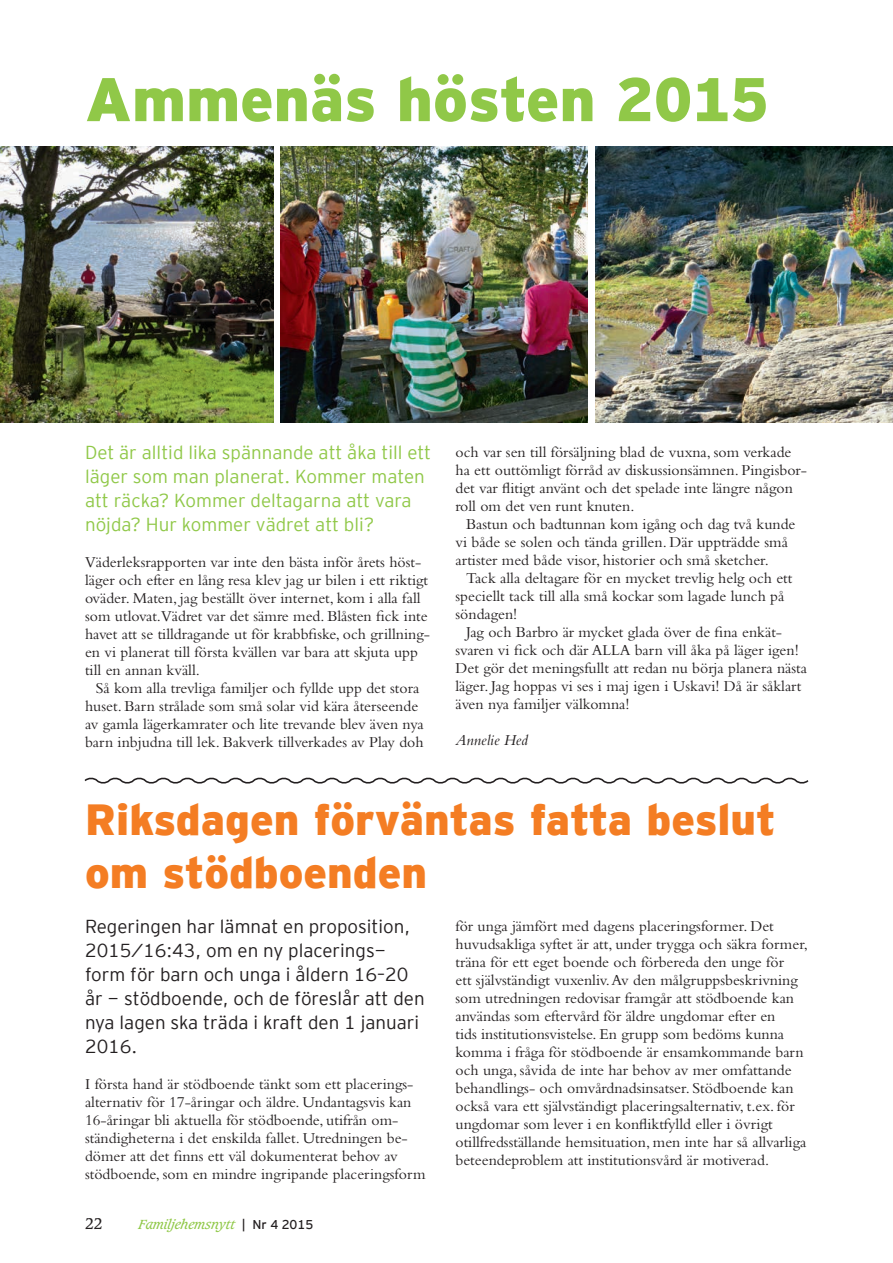
<style>
.page{position:relative;width:893px;height:1263px;background:#fff}
.page>*{position:absolute;margin:0;border:0;box-sizing:border-box;transform-origin:0 0}
.t1{font:900 61.5px "Interstate Mono";color:#90c848}
.t2{font:900 43.5px/52.2px "Interstate Mono";color:#f47d23}
.t3{font:18.75px/24px "Interstate Mono Lgt";color:#231f20}
.t4{font:18.75px/24px "Interstate Mono Lgt";color:#90c848}
.t5{font:15.75px/18px "Bembo";color:#231f20}
.t6{font:italic 15.75px "Bembo";color:#231f20}
.t7{font:15px "Caxton";color:#231f20}
.t8{font:italic 12.75px "Caxton";color:#90c848}
.s1{font-family:"Interstate Mono";font-style:normal;color:#231f20}
</style>
<div class="page">
<img style="left:595px;top:147px;width:298px;height:276px">
<img style="left:0;top:147px;width:273px;height:276px">
<img style="left:281px;top:147px;width:307px;height:276px">
<svg style="left:84px;top:777px;width:725px;height:7px"></svg>
<h1 class="t1" style="left:85px;top:64px;width:685px">Ammenäs hösten 2015</h1>
<p class="t4" style="left:85px;top:440px;width:347px">Det är alltid lika spännande att åka till ett läger som man planerat. Kommer maten att räcka? Kommer deltagarna att vara nöjda? Hur kommer vädret att bli?</p>
<p class="t5" style="left:85px;top:552px;width:346px">Väderleksrapporten var inte den bästa inför årets höst&shy;läger och efter en lång resa klev jag ur bilen i ett riktigt oväder. Maten, jag beställt över internet, kom i alla fall som utlovat.Vädret var det sämre med. Blåsten fick inte havet att se tilldragande ut för krabbfiske, och grillning&shy;en vi planerat till första kvällen var bara att skjuta upp till en annan kväll.</p>
<p class="t5" style="left:85px;top:678px;width:340px;text-align:center">Så kom alla trevliga familjer och fyllde upp det stora huset. Barn strålade som små solar vid kära återseende av gamla lägerkamrater och lite trevande blev även nya barn inbjudna till lek. Bakverk tillverkades av Play doh</p>
<p class="t5" style="left:455px;top:443px;width:353px">och var sen till försäljning blad de vuxna, som verkade ha ett outtömligt förråd av diskussionsämnen. Pingisbor&shy;det var flitigt använt och det spelade inte längre någon roll om det ven runt knuten.</p>
<p class="t5" style="left:455px;top:515px;width:341px;text-indent:11px">Bastun och badtunnan kom igång och dag två kunde vi både se solen och tända grillen. Där uppträdde små artister med både visor, historier och små sketcher.</p>
<p class="t5" style="left:455px;top:569px;width:338px;text-indent:11px">Tack alla deltagare för en mycket trevlig helg och ett speciellt tack till alla små kockar som lagade lunch på söndagen!</p>
<p class="t5" style="left:455px;top:623px;width:353px;text-indent:11px">Jag och Barbro är mycket glada över de fina enkät&shy;svaren vi fick och där ALLA barn vill åka på läger igen!<br>Det gör det meningsfullt att redan nu börja planera nästa läger. Jag hoppas vi ses i maj igen i Uskavi! Då är såklart även nya familjer välkomna!</p>
<p class="t6" style="left:455px;top:731px;width:74px">Annelie Hed</p>
<h2 class="t2" style="left:85px;top:793px;width:692px">Riksdagen förväntas fatta beslut om stödboenden</h2>
<p class="t3" style="left:85px;top:914px;width:341px">Regeringen har lämnat en proposition,<br>2015/16:43, om en ny placerings&shy;form för barn och unga i åldern 16–20 år - stödboende, och de föreslår att den nya lagen ska träda i kraft den 1 januari<br>2016.</p>
<p class="t5" style="left:85px;top:1075px;width:342px">I första hand är stödboende tänkt som ett placerings&shy;alternativ för 17-åringar och äldre. Undantagsvis kan 16-åringar bli aktuella för stödboende, utifrån om&shy;ständigheterna i det enskilda fallet. Utredningen be&shy;dömer att det finns ett väl dokumenterat behov av stödboende, som en mindre ingripande placeringsform</p>
<p class="t7" style="left:85px;top:1214px;width:19px">22</p>
<p class="t8" style="left:138px;top:1217px;width:176px">Familjehemsnytt <span class="s1">| Nr 4 2015</span></p>
<p class="t5" style="left:455px;top:917px;width:354px">för unga jämfört med dagens placeringsformer. Det huvudsakliga syftet är att, under trygga och säkra former, träna för ett eget boende och förbereda den unge för<br>ett självständigt vuxenliv. Av den målgruppsbeskrivning som utredningen redovisar framgår att stödboende kan användas som eftervård för äldre ungdomar efter en<br>tids institutionsvistelse. En grupp som bedöms kunna komma i fråga för stödboende är ensamkommande barn och unga, såvida de inte har behov av mer omfattande behandlings- och omvårdnadsinsatser. Stödboende kan också vara ett självständigt placeringsalternativ, t.ex. för ungdomar som lever i en konfliktfylld eller i övrigt otillfredsställande hemsituation, men inte har så allvarliga beteendeproblem att institutionsvård är motiverad.</p>
</div>
